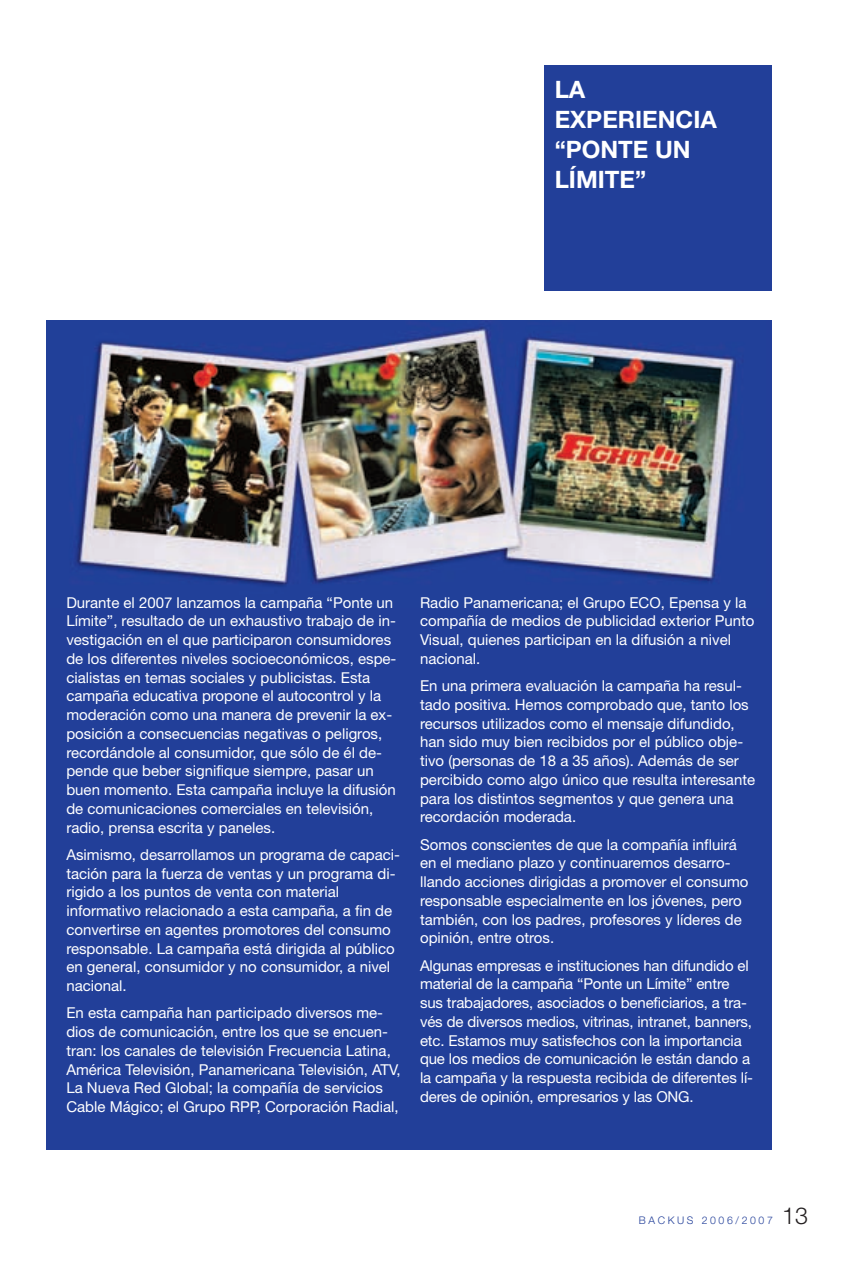
<style>
.page{position:relative;width:851px;height:1263px;background:#fff}
.page>*{position:absolute;margin:0;border:0;box-sizing:border-box;transform-origin:0 0}
.t1{font:700 24px/30px "Helvetica Neue";color:#fff}
.t2{font:15px/18.8px "Helvetica Neue";color:#fff}
.t3{font:300 10.5px "Helvetica Neue";letter-spacing:.25em;color:#223f99}
.s1{font-size:23.4px;color:#231f20}
</style>
<div class="page">
<div style="left:47px;top:320px;width:725px;height:830px;background:#223f99"></div>
<img style="left:76px;top:327px;width:660px;height:259px">
<div style="left:544px;top:65px;width:228px;height:226px;background:#223f99"></div>
<h1 class="t1" style="left:554px;top:77px;width:164px">LA<br>EXPERIENCIA “PONTE UN<br>LÍMITE”</h1>
<p class="t2" style="left:66px;top:594px;width:331px">Durante el 2007 lanzamos la campaña “Ponte un Límite”, resultado de un exhaustivo trabajo de in&shy;vestigación en el que participaron consumidores de los diferentes niveles socioeconómicos, espe&shy;cialistas en temas sociales y publicistas. Esta campaña educativa propone el autocontrol y la moderación como una manera de prevenir la ex&shy;posición a consecuencias negativas o peligros, recordándole al consumidor, que sólo de él de&shy;pende que beber signifique siempre, pasar un buen momento. Esta campaña incluye la difusión de comunicaciones comerciales en televisión, radio, prensa escrita y paneles.</p>
<p class="t2" style="left:66px;top:846px;width:335px">Asimismo, desarrollamos un programa de capaci&shy;tación para la fuerza de ventas y un programa di&shy;rigido a los puntos de venta con material informativo relacionado a esta campaña, a fin de convertirse en agentes promotores del consumo responsable. La campaña está dirigida al público en general, consumidor y no consumidor, a nivel nacional.</p>
<p class="t2" style="left:66px;top:1005px;width:335px">En esta campaña han participado diversos me&shy;dios de comunicación, entre los que se encuen&shy;tran: los canales de televisión Frecuencia Latina, América Televisión, Panamericana Televisión, ATV, La Nueva Red Global; la compañía de servicios Cable Mágico; el Grupo RPP, Corporación Radial,</p>
<p class="t2" style="left:420px;top:594px;width:336px">Radio Panamericana; el Grupo ECO, Epensa y la compañía de medios de publicidad exterior Punto Visual, quienes participan en la difusión a nivel nacional.</p>
<p class="t2" style="left:420px;top:678px;width:336px">En una primera evaluación la campaña ha resul&shy;tado positiva. Hemos comprobado que, tanto los recursos utilizados como el mensaje difundido, han sido muy bien recibidos por el público obje&shy;tivo (personas de 18 a 35 años). Además de ser percibido como algo único que resulta interesante para los distintos segmentos y que genera una recordación moderada.</p>
<p class="t2" style="left:420px;top:836px;width:330px">Somos conscientes de que la compañía influirá en el mediano plazo y continuaremos desarro&shy;llando acciones dirigidas a promover el consumo responsable especialmente en los jóvenes, pero también, con los padres, profesores y líderes de opinión, entre otros.</p>
<p class="t2" style="left:420px;top:957px;width:334px">Algunas empresas e instituciones han difundido el material de la campaña “Ponte un Límite” entre sus trabajadores, asociados o beneficiarios, a tra&shy;vés de diversos medios, vitrinas, intranet, banners, etc. Estamos muy satisfechos con la importancia que los medios de comunicación le están dando a la campaña y la respuesta recibida de diferentes lí&shy;deres de opinión, empresarios y las ONG.</p>
<p class="t3" style="left:638px;top:1216px;width:171px">BACKUS 2006/2007 <span class="s1">13</span></p>
</div>
